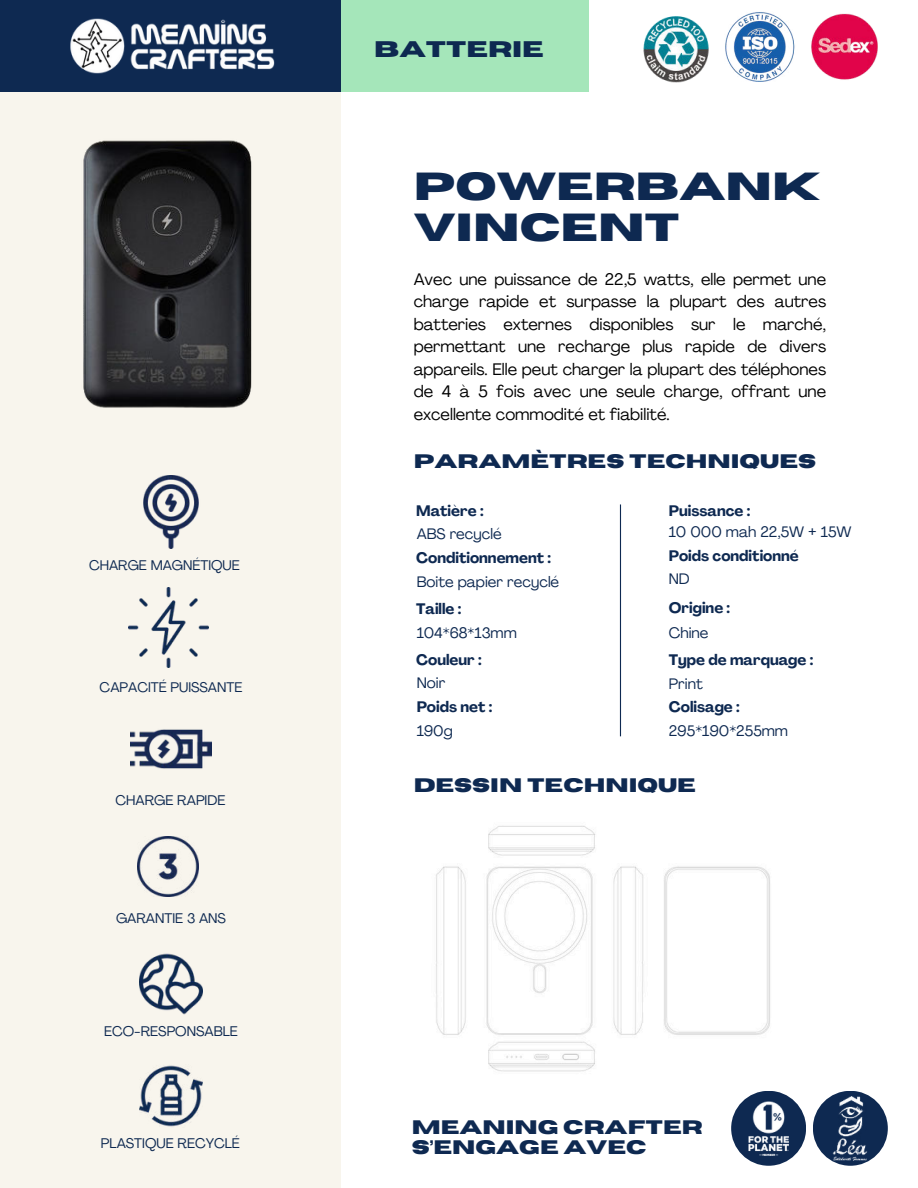
<style>
.page{position:relative;width:918px;height:1188px;background:#fff}
.page>*{position:absolute;margin:0;border:0;box-sizing:border-box;transform-origin:0 0}
.t1{font:700 39px/41.7px "Horizon";color:#0e2951}
.t2{font:700 22.5px "Horizon";color:#0e2951}
.t3{font:700 19.5px/20.2px "Horizon";color:#0e2951}
.t4{font:16.5px/22.5px "Agrandir";color:#000;text-align:justify}
.t5{font:700 15px "Agrandir";color:#0e2951}
.t6{font:15px "Agrandir";color:#0e2951}
.t7{font:13.8px "Agrandir";color:#0e2951}
</style>
<div class="page">
<div style="left:341px;top:0;width:247px;height:92px;background:#a5e6ba"></div>
<div style="left:0;top:0;width:341px;height:1188px;background:#f8f5ed"></div>
<div style="left:0;top:0;width:341px;height:92px;background:#0e2951"></div>
<hr style="left:620px;top:504px;width:1px;height:232px;background:#0e2951">
<img style="left:70px;top:18px;width:205px;height:56px">
<img style="left:128px;top:587px;width:80px;height:80px">
<img style="left:139px;top:953px;width:63px;height:62px">
<img style="left:139px;top:1065px;width:63px;height:62px">
<div style="left:731px;top:1091px;width:75px;height:75px;background:#0e2951;border-radius:50%"></div>
<div style="left:813px;top:1091px;width:75px;height:75px;background:#0e2951;border-radius:50%"></div>
<img style="left:748px;top:1101px;width:41px;height:54px">
<img style="left:833px;top:1096px;width:35px;height:64px">
<img style="left:131px;top:729px;width:81px;height:40px">
<img style="left:138px;top:836px;width:60px;height:61px">
<img style="left:643px;top:16px;width:66px;height:67px">
<img style="left:811px;top:13px;width:67px;height:67px">
<img style="left:725px;top:12px;width:70px;height:70px">
<img style="left:83px;top:140px;width:169px;height:268px">
<img style="left:436px;top:825px;width:334px;height:247px">
<img style="left:143px;top:475px;width:56px;height:73px">
<p class="t7" style="left:89px;top:556px;width:152px">CHARGE MAGNÉTIQUE</p>
<p class="t7" style="left:100px;top:678px;width:144px">CAPACITÉ PUISSANTE</p>
<p class="t7" style="left:116px;top:791px;width:111px">CHARGE RAPIDE</p>
<p class="t7" style="left:116px;top:910px;width:111px">GARANTIE 3 ANS</p>
<p class="t7" style="left:104px;top:1023px;width:135px">ECO-RESPONSABLE</p>
<p class="t7" style="left:101px;top:1135px;width:140px">PLASTIQUE RECYCLÉ</p>
<h2 class="t2" style="left:374px;top:35px;width:171px">BATTERIE</h2>
<h1 class="t1" style="left:414px;top:166px;width:408px">POWERBANK<br>VINCENT</h1>
<p class="t4" style="left:414px;top:268px;width:414px">Avec une puissance de 22,5 watts, elle permet une charge rapide et surpasse la plupart des autres batteries externes disponibles sur le marché, permettant une recharge plus rapide de divers appareils. Elle peut charger la plupart des téléphones de 4 à 5 fois avec une seule charge, offrant une excellente commodité et fiabilité.</p>
<p class="t3" style="left:414px;top:451px;width:404px">PARAMÈTRES TECHNIQUES</p>
<p class="t5" style="left:416px;top:501px;width:69px">Matière :</p>
<p class="t5" style="left:416px;top:549px;width:136px">Conditionnement :</p>
<p class="t5" style="left:416px;top:599px;width:47px">Taille :</p>
<p class="t5" style="left:416px;top:650px;width:67px">Couleur :</p>
<p class="t5" style="left:417px;top:698px;width:77px">Poids net :</p>
<p class="t6" style="left:417px;top:525px;width:86px">ABS recyclé</p>
<p class="t6" style="left:417px;top:573px;width:144px">Boite papier recyclé</p>
<p class="t6" style="left:417px;top:623px;width:102px">104*68*13mm</p>
<p class="t6" style="left:417px;top:674px;width:30px">Noir</p>
<p class="t6" style="left:417px;top:722px;width:38px">190g</p>
<p class="t5" style="left:669px;top:501px;width:83px">Puissance :</p>
<p class="t5" style="left:669px;top:546px;width:132px">Poids conditionné</p>
<p class="t6" style="left:669px;top:523px;width:184px">10 000 mah 22,5W + 15W</p>
<p class="t6" style="left:669px;top:570px;width:22px">ND</p>
<p class="t5" style="left:669px;top:599px;width:63px">Origine :</p>
<p class="t5" style="left:669px;top:650px;width:146px">Type de marquage :</p>
<p class="t5" style="left:669px;top:698px;width:72px">Colisage :</p>
<p class="t6" style="left:669px;top:623px;width:41px">Chine</p>
<p class="t6" style="left:669px;top:674px;width:35px">Print</p>
<p class="t6" style="left:669px;top:722px;width:121px">295*190*255mm</p>
<p class="t3" style="left:414px;top:776px;width:284px">DESSIN TECHNIQUE</p>
<p class="t3" style="left:412px;top:1117px;width:292px">MEANING CRAFTER<br>S’ENGAGE AVEC</p>
</div>
